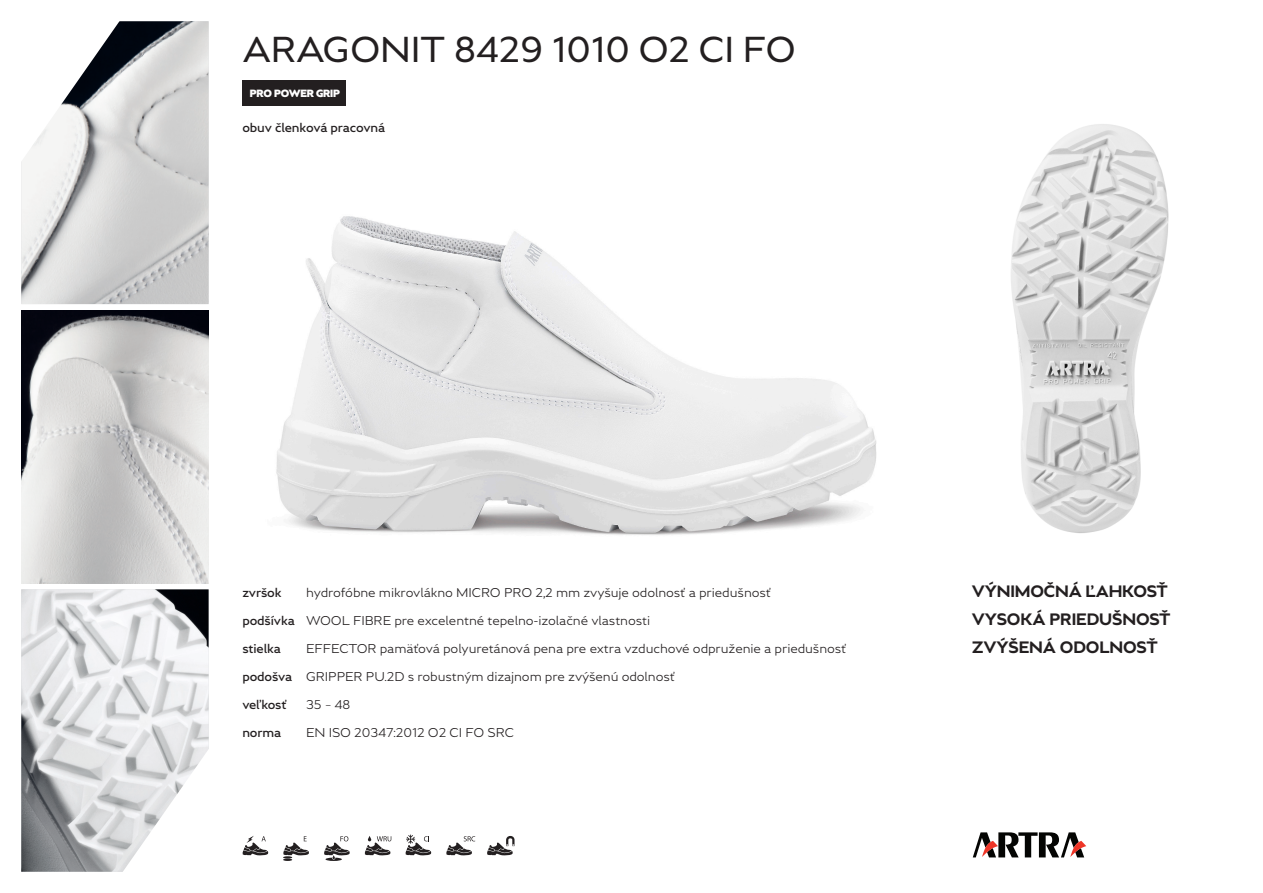
<style>
.page{position:relative;width:1263px;height:893px;background:#fff}
.page>*{position:absolute;margin:0;border:0;box-sizing:border-box;transform-origin:0 0}
.NAZOV{font:36px "Greenwich";letter-spacing:-.01em;color:#231f20}
.Benefit{font:700 16.5px "Greenwich";letter-spacing:-.01em;color:#231f20}
.popis{font:300 12.75px "Greenwich";letter-spacing:-.01em;color:#231f20}
.info{font:500 12.75px "Greenwich";letter-spacing:-.01em;color:#231f20}
.kategoria{font:500 12.75px "Greenwich";letter-spacing:-.01em;color:#231f20}
.t1{font:900 10.5px "Greenwich";letter-spacing:-.02em;color:#fff}
</style>
<div class="page">
<img style="left:276px;top:216px;width:601px;height:319px">
<img style="left:21px;top:21px;width:188px;height:283px">
<img style="left:21px;top:589px;width:188px;height:283px">
<img style="left:21px;top:310px;width:188px;height:273px">
<img style="left:1011px;top:124px;width:158px;height:409px">
<svg style="left:243px;top:836px;width:25px;height:19px"></svg>
<svg style="left:283px;top:836px;width:26px;height:25px"></svg>
<svg style="left:324px;top:836px;width:26px;height:25px"></svg>
<svg style="left:365px;top:836px;width:26px;height:19px"></svg>
<svg style="left:406px;top:835px;width:25px;height:20px"></svg>
<svg style="left:446px;top:836px;width:29px;height:19px"></svg>
<svg style="left:487px;top:836px;width:27px;height:19px"></svg>
<svg style="left:115px;top:738px;width:94px;height:134px"></svg>
<svg style="left:21px;top:21px;width:105px;height:150px"></svg>
<div style="left:242px;top:81px;width:104px;height:25px;background:#231f20"></div>
<svg style="left:973px;top:832px;width:113px;height:25px"></svg>
<p class="NAZOV" style="left:242px;top:28px;width:555px">ARAGONIT 8429 1010 O2 CI FO</p>
<p class="t1" style="left:250px;top:87px;width:92px">PRO POWER GRIP</p>
<p class="kategoria" style="left:242px;top:120px;width:144px">obuv členková pracovná</p>
<p class="info" style="left:242px;top:584px;width:41px">zvršok</p>
<p class="popis" style="left:306px;top:584px;width:466px">hydrofóbne mikrovlákno MICRO PRO 2,2 mm zvyšuje odolnosť a priedušnosť</p>
<p class="info" style="left:242px;top:612px;width:54px">podšívka</p>
<p class="popis" style="left:306px;top:612px;width:345px">WOOL FIBRE pre excelentné tepelno-izolačné vlastnosti</p>
<p class="info" style="left:242px;top:640px;width:40px">stielka</p>
<p class="popis" style="left:306px;top:640px;width:542px">EFFECTOR pamäťová polyuretánová pena pre extra vzduchové odpruženie a priedušnosť</p>
<p class="info" style="left:242px;top:669px;width:51px">podošva</p>
<p class="popis" style="left:306px;top:669px;width:370px">GRIPPER PU.2D s robustným dizajnom pre zvýšenú odolnosť</p>
<p class="info" style="left:242px;top:697px;width:46px">veľkosť</p>
<p class="popis" style="left:306px;top:697px;width:46px">35 – 48</p>
<p class="info" style="left:242px;top:725px;width:40px">norma</p>
<p class="popis" style="left:306px;top:725px;width:209px">EN ISO 20347:2012 O2 CI FO SRC</p>
<p class="Benefit" style="left:972px;top:581px;width:198px">VÝNIMOČNÁ ĽAHKOSŤ</p>
<p class="Benefit" style="left:972px;top:609px;width:200px">VYSOKÁ PRIEDUŠNOSŤ</p>
<p class="Benefit" style="left:972px;top:638px;width:187px">ZVÝŠENÁ ODOLNOSŤ</p>
</div>
